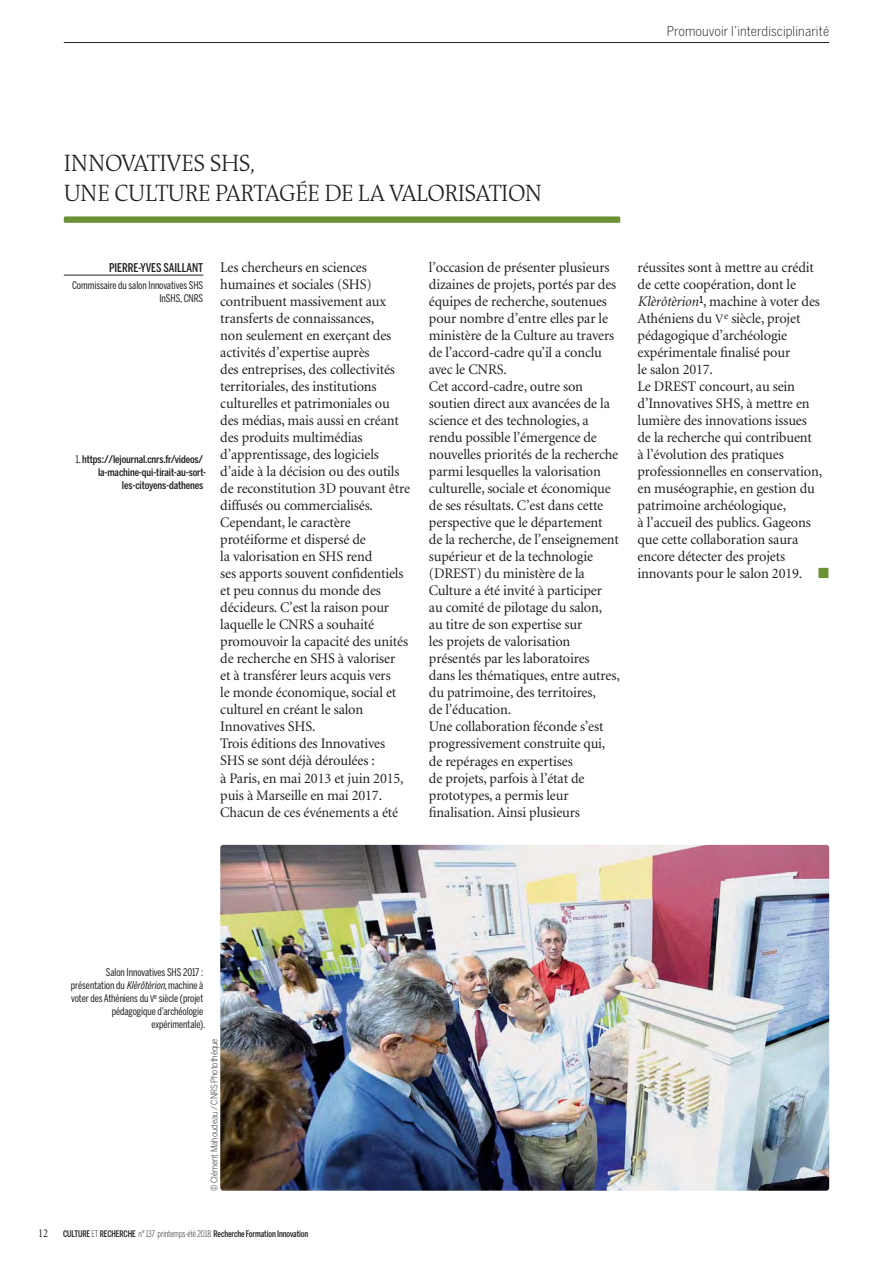
<style>
.page{position:relative;width:893px;height:1263px;background:#fff}
.page>*{position:absolute;margin:0;border:0;box-sizing:border-box;transform-origin:0 0}
.t1{font:24px/30px "The Antiqua B3 c Light Caps";letter-spacing:-.025em;color:#231f20}
.t2{font:14.7px/17px "Minion";letter-spacing:-.01em;color:#231f20}
.t3{font:300 13.5px "Benton Sans Cond";letter-spacing:.01em;color:#231f20}
.t4{font:500 12px "Benton Sans Comp";letter-spacing:-.005em;color:#231f20}
.t5{font:10.5px/13.2px "Benton Sans Comp";letter-spacing:-.005em;color:#231f20;text-align:right}
.t6{font:500 10.5px/13.2px "Benton Sans Comp";letter-spacing:-.01em;color:#231f20;text-align:right;scale:1.05 1}
.t7{font:500 9px "Benton Sans Comp";letter-spacing:-.01em;color:#231f20}
.t8{font:300 9px "Benton Sans Cond";letter-spacing:-.005em;color:#231f20}
.s1{font-weight:400}
.s2{font-style:italic}
.s3{font-size:12.9px}
.s4{color:#6c9034}
.s5{font-size:9.3px}
.s6{font-family:"Minion";font-weight:400;font-stretch:condensed;font-size:12px}
.s7{font-weight:300}
</style>
<div class="page">
<hr style="left:64px;top:42px;width:765px;height:1px;background:#231f20">
<hr style="left:64px;top:275px;width:139px;height:1px;background:#231f20">
<div style="left:64px;top:216px;width:556px;height:7px;background:#6c9034"></div>
<img style="left:220px;top:845px;width:609px;height:346px;border-radius:3px">
<h1 class="t1" style="left:64px;top:148px;width:480px">INNOVATIVES SHS,<br>UNE CULTURE PARTAGÉE DE LA VALORISATION</h1>
<p class="t3" style="left:667px;top:26px;width:164px">Promouvoir l’interdisciplinarité</p>
<p class="t4" style="left:109px;top:263px;width:96px">PIERRE-YVES SAILLANT</p>
<p class="t5" style="left:72px;top:279px;width:133px">Commissaire du salon Innovatives SHS<br>InSHS, CNRS</p>
<p class="t6" style="left:75px;top:453px;width:126px"><span class="s1">1.</span> https://lejournal.cnrs.fr/videos/ la-machine-qui-tirait-au-sort&shy;les-citoyens-dathenes</p>
<p class="t2" style="left:220px;top:260px;width:191px">Les chercheurs en sciences humaines et sociales (SHS) contribuent massivement aux transferts de connaissances,<br>non seulement en exerçant des activités d’expertise auprès<br>des entreprises, des collectivités territoriales, des institutions culturelles et patrimoniales ou des médias, mais aussi en créant des produits multimédias d’apprentissage, des logiciels d’aide à la décision ou des outils de reconstitution 3D pouvant être diffusés ou commercialisés.<br>Cependant, le caractère protéiforme et dispersé de<br>la valorisation en SHS rend<br>ses apports souvent confidentiels et peu connus du monde des décideurs. C’est la raison pour laquelle le CNRS a souhaité promouvoir la capacité des unités de recherche en SHS à valoriser<br>et à transférer leurs acquis vers<br>le monde économique, social et culturel en créant le salon<br>Innovatives SHS.<br>Trois éditions des Innovatives<br>SHS se sont déjà déroulées :<br>à Paris, en mai 2013 et juin 2015, puis à Marseille en mai 2017.<br>Chacun de ces événements a été</p>
<p class="t2" style="left:429px;top:260px;width:192px">l’occasion de présenter plusieurs dizaines de projets, portés par des équipes de recherche, soutenues pour nombre d’entre elles par le ministère de la Culture au travers de l’accord-cadre qu’il a conclu avec le CNRS.<br>Cet accord-cadre, outre son soutien direct aux avancées de la science et des technologies, a rendu possible l’émergence de nouvelles priorités de la recherche parmi lesquelles la valorisation culturelle, sociale et économique de ses résultats. C’est dans cette perspective que le département<br>de la recherche, de l’enseignement supérieur et de la technologie (DREST) du ministère de la<br>Culture a été invité à participer<br>au comité de pilotage du salon, au titre de son expertise sur<br>les projets de valorisation présentés par les laboratoires<br>dans les thématiques, entre autres, du patrimoine, des territoires,<br>de l’éducation.<br>Une collaboration féconde s’est progressivement construite qui, de repérages en expertises<br>de projets, parfois à l’état de prototypes, a permis leur finalisation. Ainsi plusieurs</p>
<p class="t2" style="left:638px;top:260px;width:193px">réussites sont à mettre au crédit de cette coopération, dont le<br><span class="s2">Klèrôtèrion</span><sup>1</sup>, machine à voter des<br>Athéniens du <span class="s3">V</span><sup>e</sup> siècle, projet pédagogique d’archéologie expérimentale finalisé pour<br>le salon 2017.<br>Le DREST concourt, au sein d’Innovatives SHS<span class="s2">,</span> à mettre en lumière des innovations issues<br>de la recherche qui contribuent<br>à l’évolution des pratiques professionnelles en conservation, en muséographie, en gestion du patrimoine archéologique,<br>à l’accueil des publics. Gageons que cette collaboration saura encore détecter des projets innovants pour le salon 2019. <span class="s4">■</span></p>
<p class="t5" style="left:71px;top:966px;width:136px">Salon Innovatives SHS 2017 : présentation du <span class="s2">Klèrôtèrion</span>, machine à voter des Athéniens du <span class="s5">V</span><sup>e</sup> siècle (projet pédagogique d’archéologie expérimentale).</p>
<p class="t8" style="left:211px;top:1191px;width:154px;rotate:-90deg">© Clément Mahoudeau / CNRS Photothèque</p>
<p class="t7" style="left:38px;top:1231px;width:272px"><span class="s6">12</span> CULTURE <span class="s7">ET</span> RECHERCHE <span class="s7">n° 137 printemps-été 2018</span> Recherche Formation Innovation</p>
</div>
